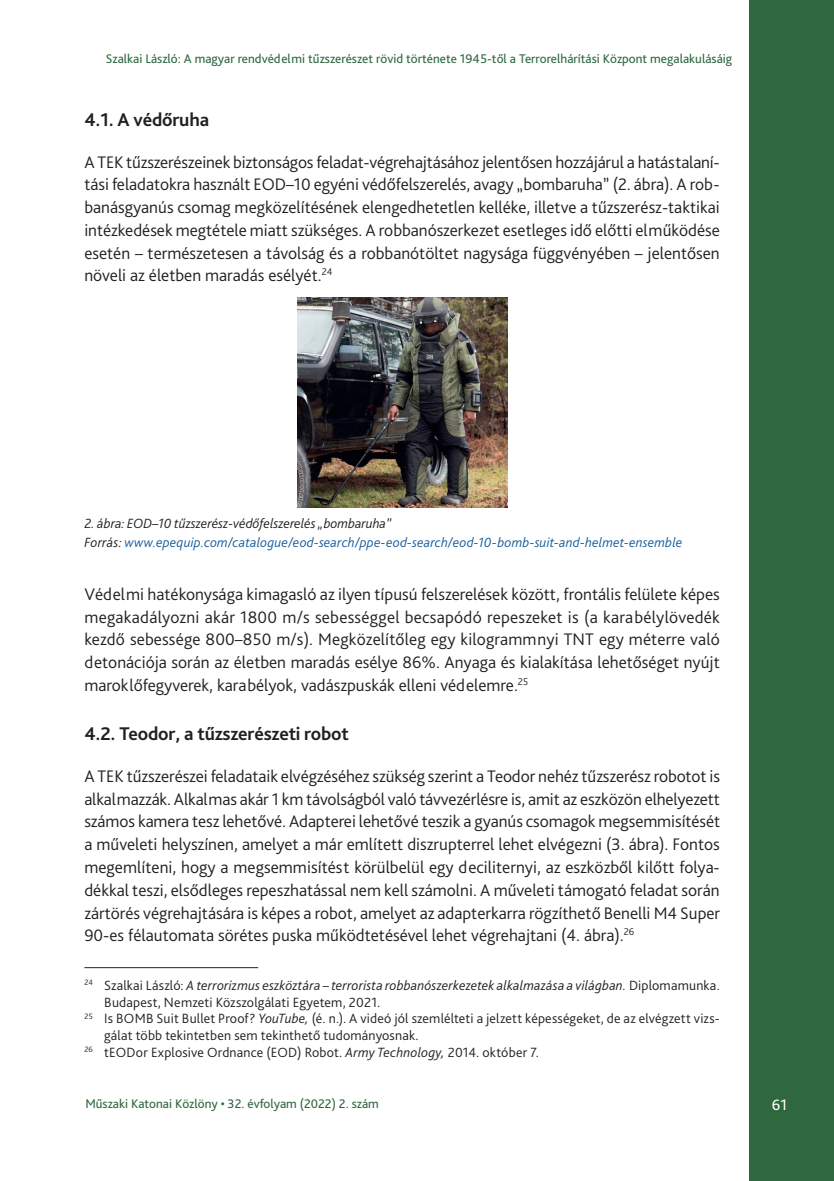
<style>
.page{position:relative;width:834px;height:1181px;background:#fff}
.page>*{position:absolute;margin:0;border:0;box-sizing:border-box;transform-origin:0 0}
.Címsor_2{font:700 19.25px "Bliss Pro";letter-spacing:-.01em;color:#231f20}
.Szöveg_1st{font:300 17.5px/22.8px "Bliss Pro";color:#231f20;text-align:justify}
.t1{font:15.75px "Bliss Pro";color:#fff}
.Lábjegyzet{font:300 14px/16.8px "Bliss Pro";letter-spacing:.01em;color:#231f20}
.Lábjegyzet-2{font:italic 300 14px/16.8px "Bliss Pro";letter-spacing:.01em;color:#231f20}
.ábra_forrás{font:italic 300 14px "Bliss Pro";letter-spacing:.015em;color:#175d9e}
.Ábra_címe{font:italic 300 14px "Bliss Pro";color:#231f20}
.t2{font:13.12px "Bliss Pro";color:#2f673f}
.s1{color:#231f20}
.s2{font-style:normal}
.s3{font-style:italic}
</style>
<div class="page">
<div style="left:749px;top:0;width:84px;height:1181px;background:#2f673f"></div>
<img style="left:297px;top:297px;width:210px;height:210px">
<hr style="left:84px;top:967px;width:174px;height:1px;background:#231f20">
<p class="t2" style="left:106px;top:50px;width:627px">Szalkai László: A magyar rendvédelmi tűzszerészet rövid története 1945-től a Terrorelhárítási Központ megalakulásáig</p>
<p class="Címsor_2" style="left:84px;top:107px;width:126px">4.1. A védőruha</p>
<p class="Szöveg_1st" style="left:84px;top:150px;width:636px">A TEK tűzszerészeinek biztonságos feladat-végrehajtásához jelentősen hozzájárul a hatástalaní&shy;tási feladatokra használt EOD–10 egyéni védőfelszerelés, avagy „bombaruha” (2. ábra). A rob&shy;banásgyanús csomag megközelítésének elengedhetetlen kelléke, illetve a tűzszerész-taktikai intézkedések megtétele miatt szükséges. A robbanószerkezet esetleges idő előtti elműködése esetén – természetesen a távolság és a robbanótöltet nagysága függvényében – jelentősen növeli az életben maradás esélyét.<sup>24</sup></p>
<p class="Ábra_címe" style="left:84px;top:514px;width:308px">2. ábra: EOD–10 tűzszerész-védőfelszerelés „bombaruha”</p>
<p class="ábra_forrás" style="left:84px;top:534px;width:599px"><span class="s1">Forrás:</span> www.epequip.com/catalogue/eod-search/ppe-eod-search/eod-10-bomb-suit-and-helmet-ensemble</p>
<p class="Szöveg_1st" style="left:84px;top:582px;width:637px">Védelmi hatékonysága kimagasló az ilyen típusú felszerelések között, frontális felülete képes megakadályozni akár 1800 m/s sebességgel becsapódó repeszeket is (a karabélylövedék kezdő sebessége 800–850 m/s). Megközelítőleg egy kilogrammnyi TNT egy méterre való detonációja során az életben maradás esélye 86%. Anyaga és kialakítása lehetőséget nyújt maroklőfegyverek, karabélyok, vadászpuskák elleni védelemre.<sup>25</sup></p>
<p class="Címsor_2" style="left:84px;top:721px;width:266px">4.2. Teodor, a tűzszerészeti robot</p>
<p class="Szöveg_1st" style="left:84px;top:764px;width:637px">A TEK tűzszerészei feladataik elvégzéséhez szükség szerint a Teodor nehéz tűzszerész robotot is alkalmazzák. Alkalmas akár 1 km távolságból való távvezérlésre is, amit az eszközön elhelyezett számos kamera tesz lehetővé. Adapterei lehetővé teszik a gyanús csomagok megsemmisítését a műveleti helyszínen, amelyet a már említett diszrupterrel lehet elvégezni (3. ábra). Fontos megemlíteni, hogy a megsemmisítést körülbelül egy deciliternyi, az eszközből kilőtt folya&shy;dékkal teszi, elsődleges repeszhatással nem kell számolni. A műveleti támogató feladat során zártörés végrehajtására is képes a robot, amelyet az adapterkarra rögzíthető Benelli M4 Super 90-es félautomata sörétes puska működtetésével lehet végrehajtani (4. ábra).<sup>26</sup></p>
<p class="Lábjegyzet-2" style="left:104px;top:976px;width:617px;text-indent:-20px"><sup>24</sup> <span class="s2">Szalkai László:</span> A terrorizmus eszköztára – terrorista robbanószerkezetek alkalmazása a világban. <span class="s2">Diplomamunka.<br>Budapest, Nemzeti Közszolgálati Egyetem, 2021.</span></p>
<p class="Lábjegyzet" style="left:104px;top:1010px;width:617px;text-indent:-20px"><sup>25</sup> Is BOMB Suit Bullet Proof? <span class="s3">YouTube,</span> (é. n.). A videó jól szemlélteti a jelzett képességeket, de az elvégzett vizs&shy;gálat több tekintetben sem tekinthető tudományosnak.</p>
<p class="Lábjegyzet" style="left:84px;top:1043px;width:456px"><sup>26</sup> tEODor Explosive Ordnance (EOD) Robot. <span class="s3">Army Technology,</span> 2014. október 7.</p>
<p class="t2" style="left:85px;top:1095px;width:295px">Műszaki Katonai Közlöny • 32. évfolyam (2022) 2. szám</p>
<p class="t1" style="left:771px;top:1095px;width:17px">61</p>
</div>
